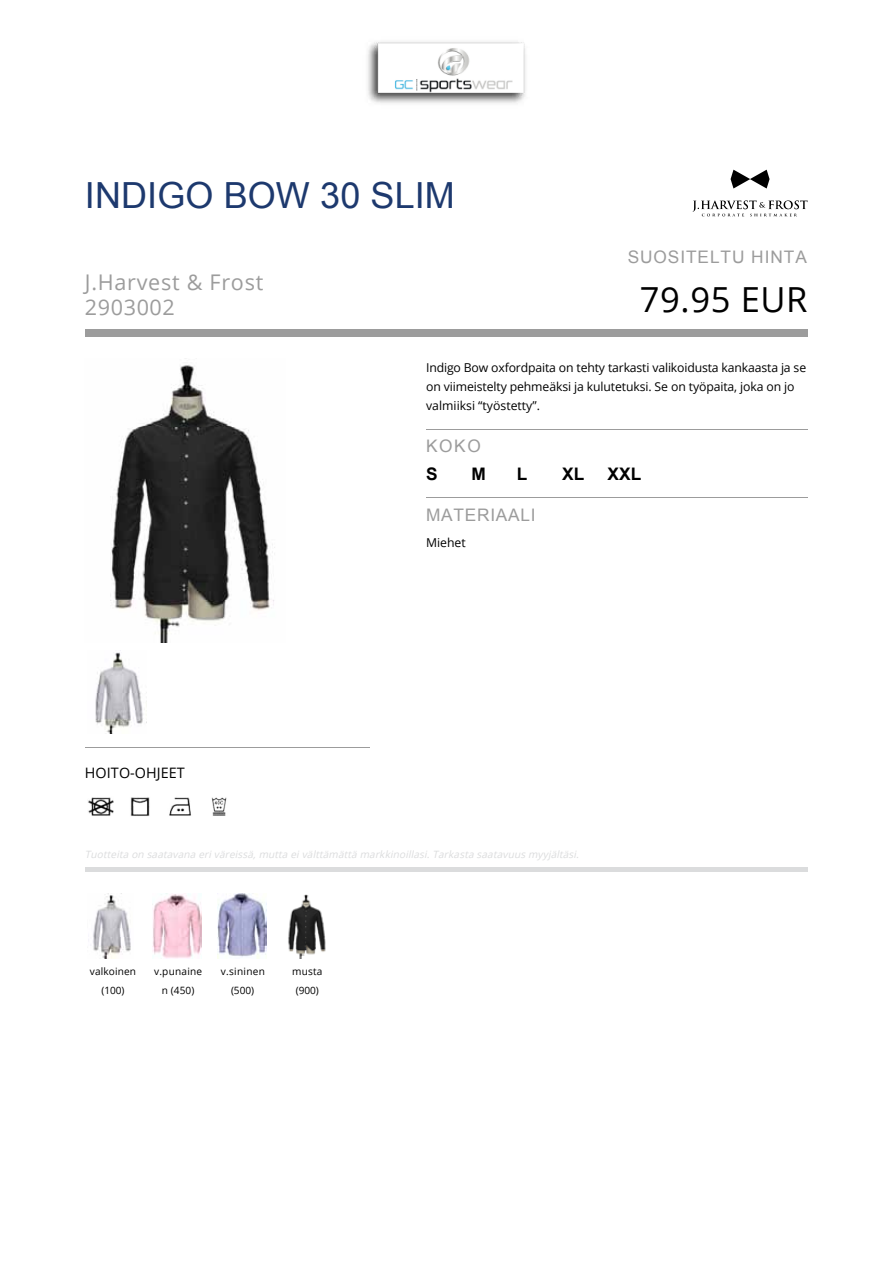
<style>
.page{position:relative;width:893px;height:1263px;background:#fff}
.page>*{position:absolute;margin:0;border:0;box-sizing:border-box;transform-origin:0 0}
.t1{font:36px "Arial";letter-spacing:.005em;color:#1d396e}
.t2{font:34.5px "f 1 tja 7 r 0 qoa eer 2 a 5 qtmqtj 0 o 1 d";letter-spacing:.02em;color:#000}
.t3{font:21.6px/26px "f 1 tja 7 r 0 qoa eer 2 a 5 qtmqtj 0 o 1 d";letter-spacing:.03em;color:#9c9c9c}
.t4{font:17.25px "Arial";letter-spacing:.055em;color:#9c9c9c}
.t5{font:700 17.25px "Arial";color:#000}
.t6{font:14.4px "f 1 tja 7 r 0 qoa eer 2 a 5 qtmqtj 0 o 1 d";letter-spacing:.005em;color:#000}
.t7{font:12.3px/18.8px "f 1 tja 7 r 0 qoa eer 2 a 5 qtmqtj 0 o 1 d";letter-spacing:-.01em;color:#000}
.t8{font:italic 10.05px "f 1 tja 7 r 0 qoa eer 2 a 5 qtmqtj 0 o 1 d";color:#dbdcdd}
.t9{font:10.05px/18.8px "f 1 tja 7 r 0 qoa eer 2 a 5 qtmqtj 0 o 1 d";letter-spacing:.015em;color:#000;text-align:center}
</style>
<div class="page">
<div style="left:85px;top:867px;width:723px;height:5px;background:#dbdcdd"></div>
<hr style="left:85px;top:747px;width:284px;height:1px;background:#9c9c9c">
<img style="left:110px;top:365px;width:165px;height:278px">
<img style="left:95px;top:650px;width:52px;height:84px">
<img style="left:88px;top:797px;width:25px;height:19px">
<img style="left:130px;top:797px;width:20px;height:19px">
<img style="left:169px;top:797px;width:22px;height:19px">
<img style="left:211px;top:797px;width:16px;height:19px">
<hr style="left:426px;top:429px;width:382px;height:1px;background:#9c9c9c">
<hr style="left:426px;top:497px;width:382px;height:1px;background:#9c9c9c">
<div style="left:85px;top:329px;width:723px;height:8px;background:#9c9c9c"></div>
<svg style="left:731px;top:170px;width:38px;height:19px"></svg>
<svg style="left:692px;top:200px;width:116px;height:16px"></svg>
<img style="left:93px;top:893px;width:38px;height:65px">
<img style="left:153px;top:893px;width:49px;height:65px">
<img style="left:217px;top:893px;width:49px;height:65px">
<img style="left:288px;top:894px;width:38px;height:64px">
<img style="left:368px;top:42px;width:158px;height:61px">
<h1 class="t1" style="left:85px;top:171px;width:371px">INDIGO BOW 30 SLIM</h1>
<h3 class="t3" style="left:85px;top:268px;width:180px">J.Harvest &amp; Frost<br>2903002</h3>
<h3 class="t4" style="left:628px;top:245px;width:181px">SUOSITELTU HINTA</h3>
<h2 class="t2" style="left:640px;top:276px;width:169px">79.95 EUR</h2>
<p class="t7" style="left:426px;top:358px;width:382px">Indigo Bow oxfordpaita on tehty tarkasti valikoidusta kankaasta ja se on viimeistelty pehmeäksi ja kulutetuksi. Se on työpaita, joka on jo valmiiksi “työstetty”.</p>
<h3 class="t4" style="left:426px;top:434px;width:56px">KOKO</h3>
<h3 class="t5" style="left:426px;top:461px;width:13px">S</h3>
<h3 class="t5" style="left:471px;top:461px;width:16px">M</h3>
<h3 class="t5" style="left:517px;top:461px;width:12px">L</h3>
<h3 class="t5" style="left:562px;top:461px;width:24px">XL</h3>
<h3 class="t5" style="left:607px;top:461px;width:35px">XXL</h3>
<h3 class="t4" style="left:426px;top:503px;width:111px">MATERIAALI</h3>
<p class="t6" style="left:85px;top:762px;width:102px">HOITO-OHJEET</p>
<p class="t7" style="left:426px;top:532px;width:41px">Miehet</p>
<p class="t8" style="left:85px;top:848px;width:498px">Tuotteita on saatavana eriväreissä,mutta eivälttämättä markkinoillasi.Tarkasta saatavuusmyyjältäsi.</p>
<p class="t9" style="left:90px;top:961px;width:48px">valkoinen (100)</p>
<p class="t9" style="left:154px;top:961px;width:50px">v.punaine n (450)</p>
<p class="t9" style="left:221px;top:961px;width:45px">v.sininen (500)</p>
<p class="t9" style="left:292px;top:961px;width:32px">musta (900)</p>
</div>
